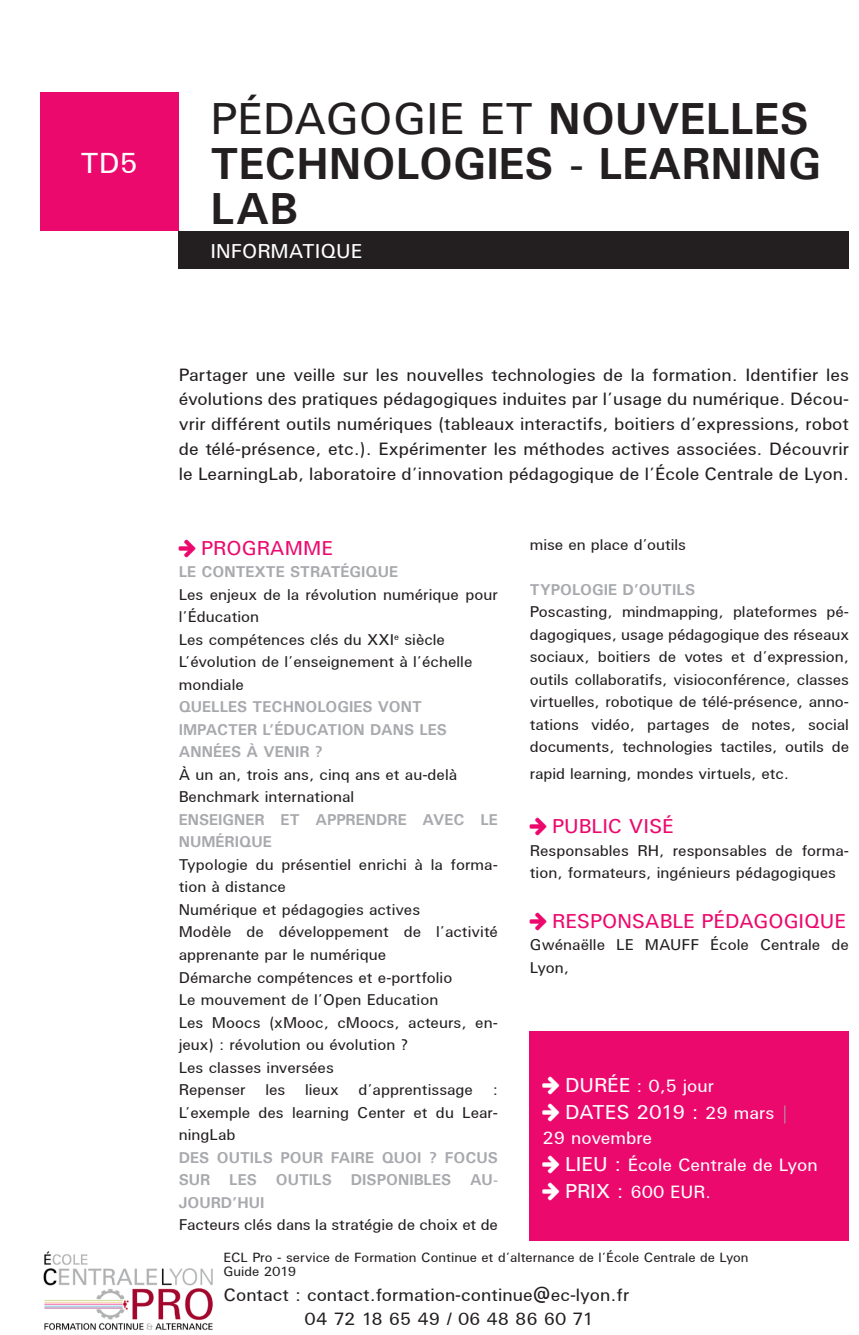
<style>
.page{position:relative;width:859px;height:1335px;background:#fff}
.page>*{position:absolute;margin:0;border:0;box-sizing:border-box;transform-origin:0 0}
.t1{font:700 45px/45px "U001";color:#231f20}
.t2{font:29.25px "U001";color:#fff}
.t3{font:20.25px "U001";color:#ec096d}
.t4{font:20.25px "U001";letter-spacing:-.03em;color:#fff}
.t5{font:20.25px "U001";color:#fff}
.t6{font:18px/24.8px "U001";color:#231f20;text-align:justify}
.t7{font:18px "U001";color:#fff}
.t8{font:15.75px/22.5px "U001";color:#231f20}
.t9{font:700 15.75px/22.5px "U001";color:#a8a9ad}
.t10{font:13.5px "U001";color:#231f20}
.s1{font-weight:400}
.s2{font-weight:400;color:#231f20}
.s3{font-size:20.25px}
.s4{font-size:18px}
.s5{font-size:18px;color:#a8a9ad}
</style>
<div class="page">
<div style="left:179px;top:231px;width:669px;height:37px;background:#231f20"></div>
<div style="left:40px;top:92px;width:139px;height:139px;background:#ec096d"></div>
<div style="left:529px;top:1031px;width:319px;height:210px;background:#ec096d"></div>
<img style="left:43px;top:1251px;width:170px;height:79px">
<p class="t2" style="left:80px;top:144px;width:59px">TD5</p>
<p class="t1" style="left:210px;top:95px;width:612px"><span class="s1">PÉDAGOGIE ET</span> NOUVELLES<br>TECHNOLOGIES - LEARNING<br>LAB</p>
<p class="t5" style="left:210px;top:238px;width:153px">INFORMATIQUE</p>
<p class="t6" style="left:179px;top:362px;width:671px">Partager une veille sur les nouvelles technologies de la formation. Identifier les évolutions des pratiques pédagogiques induites par l’usage du numérique. Décou&shy;vrir différent outils numériques (tableaux interactifs, boitiers d’expressions, robot de télé-présence, etc.). Expérimenter les méthodes actives associées. Découvrir le LearningLab, laboratoire d’innovation pédagogique de l’École Centrale de Lyon.</p>
<p class="t3" style="left:201px;top:535px;width:133px">PROGRAMME</p>
<p class="t9" style="left:179px;top:560px;width:221px">LE CONTEXTE STRATÉGIQUE</p>
<p class="t8" style="left:179px;top:583px;width:320px">Les enjeux de la révolution numérique pour l’Éducation</p>
<p class="t8" style="left:179px;top:628px;width:268px">Les compétences clés du XXI<sup>e</sup> siècle</p>
<p class="t9" style="left:179px;top:650px;width:295px"><span class="s2">L’évolution de l’enseignement à l’échelle mondiale<br></span>QUELLES TECHNOLOGIES VONT<br>IMPACTER L’ÉDUCATION DANS LES<br>ANNÉES À VENIR ?</p>
<p class="t8" style="left:179px;top:763px;width:280px">À un an, trois ans, cinq ans et au-delà</p>
<p class="t8" style="left:179px;top:785px;width:177px">Benchmark international</p>
<p class="t9" style="left:179px;top:808px;width:320px">ENSEIGNER ET APPRENDRE AVEC LE<br>NUMÉRIQUE</p>
<p class="t8" style="left:179px;top:853px;width:320px">Typologie du présentiel enrichi à la forma&shy;tion à distance</p>
<p class="t8" style="left:179px;top:898px;width:243px">Numérique et pédagogies actives</p>
<p class="t8" style="left:179px;top:920px;width:320px">Modèle de développement de l’activité apprenante par le numérique</p>
<p class="t8" style="left:179px;top:965px;width:275px">Démarche compétences et e-portfolio</p>
<p class="t8" style="left:179px;top:988px;width:261px">Le mouvement de l’Open Education</p>
<p class="t8" style="left:179px;top:1010px;width:320px">Les Moocs (xMooc, cMoocs, acteurs, en&shy;jeux) : révolution ou évolution ?</p>
<p class="t8" style="left:179px;top:1055px;width:157px">Les classes inversées</p>
<p class="t8" style="left:179px;top:1078px;width:320px;text-align:justify">Repenser les lieux d’apprentissage :<br>L’exemple des learning Center et du Lear&shy;ningLab</p>
<p class="t9" style="left:179px;top:1145px;width:320px;text-align:justify">DES OUTILS POUR FAIRE QUOI ? FOCUS SUR LES OUTILS DISPONIBLES AU-JOURD’HUI</p>
<p class="t8" style="left:179px;top:1213px;width:321px">Facteurs clés dans la stratégie de choix et de</p>
<p class="t8" style="left:529px;top:532px;width:158px">mise en place d’outils</p>
<p class="t9" style="left:529px;top:577px;width:167px">TYPOLOGIE D’OUTILS</p>
<p class="t8" style="left:529px;top:600px;width:321px;text-align:justify">Poscasting, mindmapping, plateformes pé&shy;dagogiques, usage pédagogique des réseaux sociaux, boitiers de votes et d’expression, outils collaboratifs, visioconférence, classes virtuelles, robotique de télé-présence, anno&shy;tations vidéo, partages de notes, social documents, technologies tactiles, outils de</p>
<p class="t8" style="left:529px;top:762px;width:261px">rapid learning, mondes virtuels, etc.</p>
<p class="t3" style="left:552px;top:813px;width:123px">PUBLIC VISÉ</p>
<p class="t8" style="left:529px;top:838px;width:320px">Responsables RH, responsables de forma&shy;tion, formateurs, ingénieurs pédagogiques</p>
<p class="t3" style="left:552px;top:908px;width:295px">RESPONSABLE PÉDAGOGIQUE</p>
<p class="t8" style="left:529px;top:933px;width:320px">Gwénaëlle LE MAUFF École Centrale de<br>Lyon,</p>
<p class="t7" style="left:565px;top:1074px;width:151px"><span class="s3">DURÉE</span> : 0,5 jour</p>
<p class="t4" style="left:565px;top:1099px;width:226px">DATES 2019 : <span class="s4">29 mars</span> <span class="s5">|</span></p>
<p class="t7" style="left:542px;top:1126px;width:111px">29 novembre</p>
<p class="t7" style="left:565px;top:1153px;width:254px"><span class="s3">LIEU :</span> École Centrale de Lyon</p>
<p class="t7" style="left:565px;top:1180px;width:148px"><span class="s3">PRIX :</span> 600 EUR.</p>
<p class="t10" style="left:223px;top:1249px;width:526px">ECL Pro - service de Formation Continue et d’alternance de l’École Centrale de Lyon</p>
<p class="t10" style="left:223px;top:1262px;width:74px">Guide 2019</p>
<p class="t6" style="left:223px;top:1281px;width:407px">Contact : contact.formation-continue@ec-lyon.fr</p>
<p class="t6" style="left:304px;top:1306px;width:291px">04 72 18 65 49 / 06 48 86 60 71</p>
</div>
